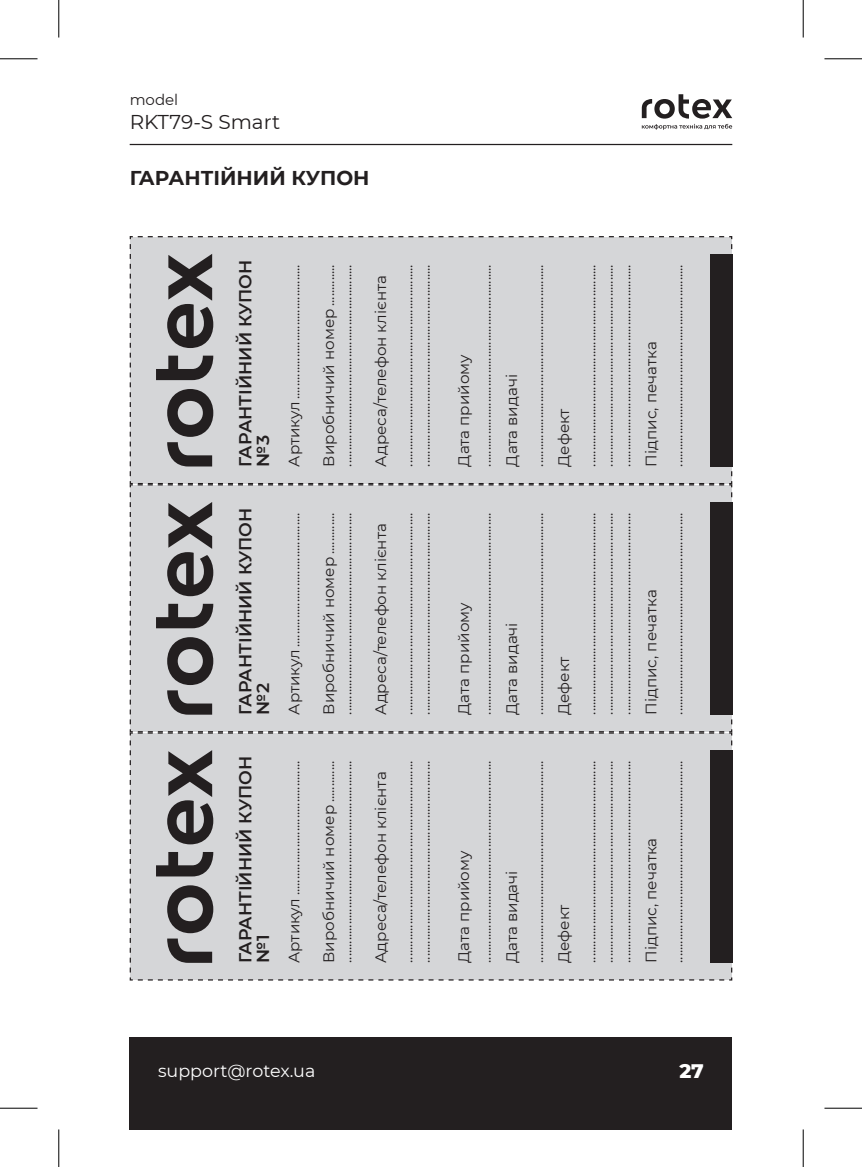
<style>
.page{position:relative;width:862px;height:1167px;background:#fff}
.page>*{position:absolute;margin:0;border:0;box-sizing:border-box;transform-origin:0 0}
.t1{font:700 20px "Montserrat";color:#231f20}
.t2{font:20px "Montserrat";color:#231f20}
.t3{font:800 20px "Montserrat";color:#fff}
.t4{font:600 17.5px/17.5px "Montserrat";color:#231f20}
.t5{font:17.5px "Montserrat";color:#fff}
.t6{font:15.25px/26px "Montserrat";color:#231f20}
.t7{font:15px "Montserrat";color:#231f20}
</style>
<div class="page">
<div style="left:130px;top:1037px;width:602px;height:92px;background:#231f20"></div>
<hr style="left:130px;top:144px;width:602px;height:1px;background:#231f20">
<svg style="left:642px;top:94px;width:90px;height:36px"></svg>
<div style="left:130px;top:236px;width:602px;height:744px;background:#d5d6d8"></div>
<div style="left:709px;top:254px;width:23px;height:212px;background:#231f20"></div>
<div style="left:709px;top:502px;width:23px;height:212px;background:#231f20"></div>
<div style="left:709px;top:750px;width:23px;height:212px;background:#231f20"></div>
<hr style="left:0;top:58px;width:38px;height:1px;background:#000">
<hr style="left:824px;top:58px;width:38px;height:1px;background:#000">
<hr style="left:0;top:1107px;width:38px;height:1px;background:#000">
<hr style="left:824px;top:1107px;width:38px;height:1px;background:#000">
<hr style="left:58px;top:0;width:1px;height:37px;background:#000">
<hr style="left:58px;top:1129px;width:1px;height:37px;background:#000">
<hr style="left:802px;top:0;width:1px;height:37px;background:#000">
<hr style="left:802px;top:1129px;width:1px;height:37px;background:#000">
<p class="t7" style="left:130px;top:90px;width:50px">model</p>
<h1 class="t2" style="left:130px;top:109px;width:152px">RKT79-S Smart</h1>
<h1 class="t1" style="left:130px;top:163px;width:241px">ГАРАНТІЙНИЙ КУПОН</h1>
<p class="t4" style="left:236px;top:466px;width:208px;rotate:-90deg">ГАРАНТІЙНИЙ КУПОН №3</p>
<p class="t6" style="left:280px;top:466px;width:204px;rotate:-90deg">Артикул ..........................................</p>
<p class="t6" style="left:319px;top:466px;width:204px;line-height:17.5px;rotate:-90deg">Виробничий номер ............. ...............................................................</p>
<p class="t6" style="left:367px;top:466px;width:204px;rotate:-90deg">Адреса/телефон клієнта ...............................................................</p>
<p class="t6" style="left:411px;top:466px;width:204px;rotate:-90deg">...............................................................</p>
<p class="t6" style="left:452px;top:466px;width:204px;line-height:21.8px;rotate:-90deg">Дата прийому ...............................................................</p>
<p class="t6" style="left:498px;top:466px;width:204px;rotate:-90deg">Дата видачі ...............................................................<br>Дефект ...............................................................</p>
<p class="t6" style="left:598px;top:466px;width:204px;line-height:17.5px;rotate:-90deg">............................................................... ...............................................................</p>
<p class="t6" style="left:637px;top:466px;width:204px;rotate:-90deg">Підпис, печатка ...............................................................</p>
<p class="t4" style="left:236px;top:714px;width:208px;rotate:-90deg">ГАРАНТІЙНИЙ КУПОН №2</p>
<p class="t6" style="left:280px;top:714px;width:204px;rotate:-90deg">Артикул ..........................................</p>
<p class="t6" style="left:319px;top:714px;width:204px;line-height:17.5px;rotate:-90deg">Виробничий номер ............. ...............................................................</p>
<p class="t6" style="left:367px;top:714px;width:204px;rotate:-90deg">Адреса/телефон клієнта ...............................................................</p>
<p class="t6" style="left:411px;top:714px;width:204px;rotate:-90deg">...............................................................</p>
<p class="t6" style="left:452px;top:714px;width:204px;line-height:21.8px;rotate:-90deg">Дата прийому ...............................................................</p>
<p class="t6" style="left:498px;top:714px;width:204px;rotate:-90deg">Дата видачі ...............................................................<br>Дефект ...............................................................</p>
<p class="t6" style="left:598px;top:714px;width:204px;line-height:17.5px;rotate:-90deg">............................................................... ...............................................................</p>
<p class="t6" style="left:637px;top:714px;width:204px;rotate:-90deg">Підпис, печатка ...............................................................</p>
<p class="t4" style="left:236px;top:962px;width:208px;rotate:-90deg">ГАРАНТІЙНИЙ КУПОН №1</p>
<p class="t6" style="left:280px;top:962px;width:204px;rotate:-90deg">Артикул ..........................................</p>
<p class="t6" style="left:319px;top:962px;width:204px;line-height:17.5px;rotate:-90deg">Виробничий номер ............. ...............................................................</p>
<p class="t6" style="left:367px;top:962px;width:204px;rotate:-90deg">Адреса/телефон клієнта ...............................................................</p>
<p class="t6" style="left:411px;top:962px;width:204px;rotate:-90deg">...............................................................</p>
<p class="t6" style="left:452px;top:962px;width:204px;line-height:21.8px;rotate:-90deg">Дата прийому ...............................................................</p>
<p class="t6" style="left:498px;top:962px;width:204px;rotate:-90deg">Дата видачі ...............................................................<br>Дефект ...............................................................</p>
<p class="t6" style="left:598px;top:962px;width:204px;line-height:17.5px;rotate:-90deg">............................................................... ...............................................................</p>
<p class="t6" style="left:637px;top:962px;width:204px;rotate:-90deg">Підпис, печатка ...............................................................</p>
<p class="t5" style="left:158px;top:1058px;width:159px">support@rotex.ua</p>
<h1 class="t3" style="left:679px;top:1056px;width:26px">27</h1>
</div>
